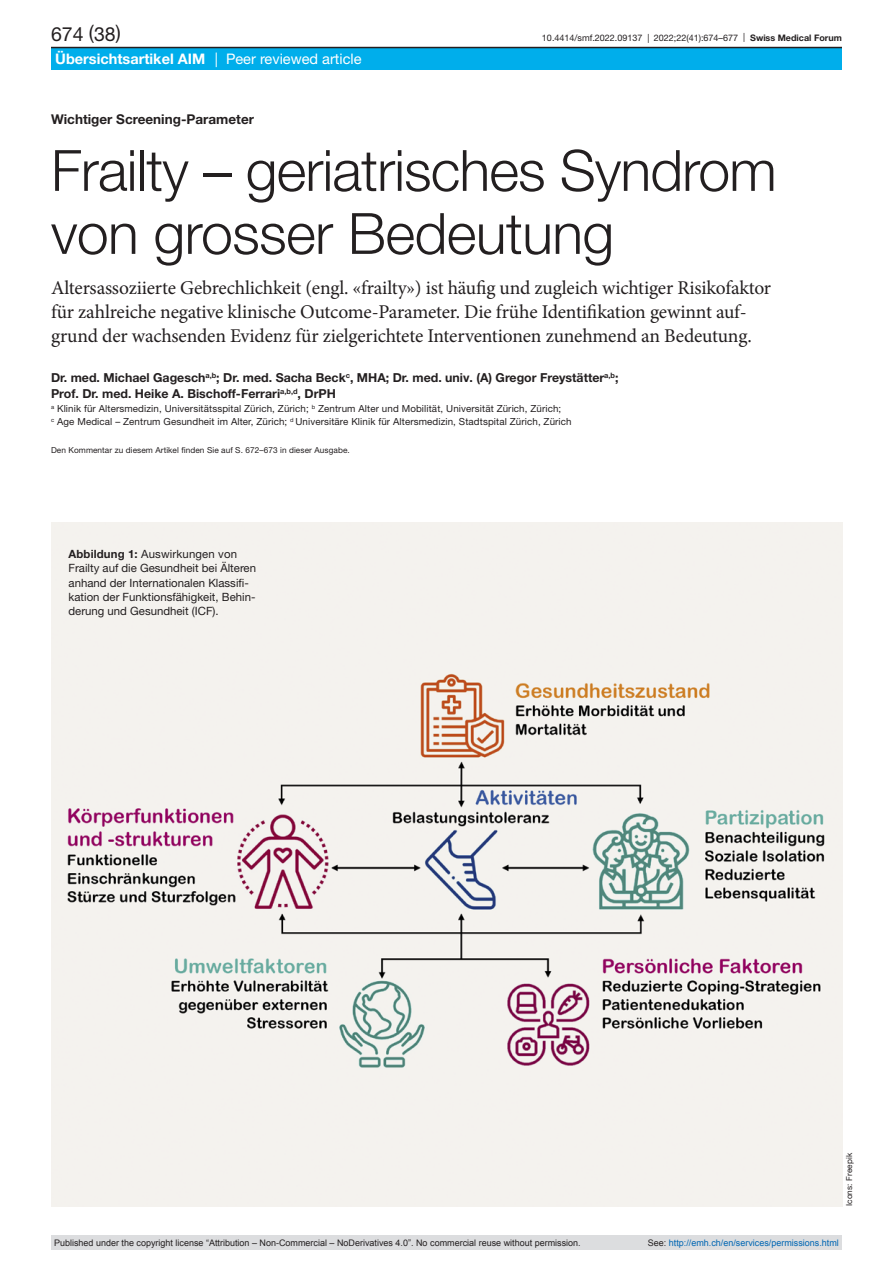
<style>
.page{position:relative;width:893px;height:1263px;background:#fff}
.page>*{position:absolute;margin:0;border:0;box-sizing:border-box;transform-origin:0 0}
.article-title-L38{font:300 57px/63px "Helvetica Neue LT Pro";letter-spacing:-.015em;color:#231f20}
.lead{font:19.5px/24px "Minion Pro";letter-spacing:-.01em;color:#231f20}
.pagina{font:19.5px "Helvetica Neue LT Pro";color:#231f20}
.rubrik-negativ{font:700 14.55px "Helvetica Neue LT Pro";color:#fff}
.rubrik-negativ-2{font:14.55px "Helvetica Neue LT Pro";color:#fff}
.pre-heading{font:700 13.5px "Helvetica Neue LT Pro";color:#231f20}
.authors{font:700 12.3px "Helvetica Neue LT Pro";color:#231f20}
.figure-caption{font:11.4px/14.2px "Helvetica Neue LT Pro";color:#231f20}
.affiliations{font:9.75px "Helvetica Neue LT Pro";letter-spacing:.01em;color:#231f20}
.t1{font:9px "Arial";color:#231f20}
.t2{font:9px "Helvetica Neue LT Pro";color:#231f20}
.t3{font:9px "Arial";color:#0066b3}
.footnote{font:8.25px "Helvetica Neue LT Pro";letter-spacing:.01em;color:#231f20}
.s1{font-weight:700}
.s2{color:#231f20}
</style>
<div class="page">
<img style="left:51px;top:522px;width:791px;height:684px">
<div style="left:51px;top:47px;width:791px;height:23px;background:#00aeeb"></div>
<hr style="left:51px;top:47px;width:791px;height:1px;background:#231f20">
<div style="left:51px;top:1235px;width:791px;height:15px;background:#dcdddf"></div>
<p class="pagina" style="left:51px;top:22px;width:71px">674 (38)</p>
<p class="t2" style="left:542px;top:32px;width:109px">10.4414/smf.2022.09137 |</p>
<p class="t2" style="left:654px;top:32px;width:190px">2022;22(41):674–677 | <span class="s1">Swiss Medical Forum</span></p>
<p class="rubrik-negativ-2" style="left:215px;top:49px;width:148px">| Peer reviewed article</p>
<p class="rubrik-negativ" style="left:55px;top:49px;width:152px">Übersichtsartikel AIM</p>
<p class="pre-heading" style="left:51px;top:111px;width:204px">Wichtiger Screening-Parameter</p>
<p class="article-title-L38" style="left:51px;top:138px;width:727px">Frailty – geriatrisches Syndrom von grosser Bedeutung</p>
<p class="lead" style="left:51px;top:276px;width:722px">Altersassoziierte Gebrechlichkeit (engl. «frailty») ist häufig und zugleich wichtiger Risikofaktor für zahlreiche negative klinische Outcome-Parameter. Die frühe Identifikation gewinnt auf&shy;grund der wachsenden Evidenz für zielgerichtete Interventionen zunehmend an Bedeutung.</p>
<p class="authors" style="left:51px;top:370px;width:569px">Dr. med. Michael Gagesch<sup>a,b</sup>; Dr. med. Sacha Beck<sup>c</sup>, MHA; Dr. med. univ. (A) Gregor Freystätter<sup>a,b</sup>;</p>
<p class="authors" style="left:51px;top:386px;width:286px">Prof. Dr. med. Heike A. Bischoff-Ferrari<sup>a,b,d</sup>, DrPH</p>
<p class="affiliations" style="left:51px;top:402px;width:512px"><sup>a</sup> Klinik für Altersmedizin, Universitätsspital Zürich, Zürich; <sup>b</sup> Zentrum Alter und Mobilität, Universität Zürich, Zürich;</p>
<p class="affiliations" style="left:51px;top:416px;width:522px"><sup>c</sup> Age Medical – Zentrum Gesundheit im Alter, Zürich; <sup>d</sup> Universitäre Klinik für Altersmedizin, Stadtspital Zürich, Zürich</p>
<p class="footnote" style="left:51px;top:445px;width:300px">Den Kommentar zu diesem Artikel finden Sie auf S. 672–673 in dieser Ausgabe.</p>
<p class="figure-caption" style="left:69px;top:547px;width:189px"><span class="s1">Abbildung 1:</span> Auswirkungen von Frailty auf die Gesundheit bei Älteren anhand der Internationalen Klassifi&shy;kation der Funktionsfähigkeit, Behin&shy;derung und Gesundheit (ICF).</p>
<p class="footnote" style="left:844px;top:1206px;width:55px;rotate:-90deg">Icons: Freepik</p>
<p class="t1" style="left:54px;top:1237px;width:528px">Published under the copyright license “Attribution – Non-Commercial – NoDerivatives 4.0”. No commercial reuse without permission.</p>
<p class="t3" style="left:648px;top:1237px;width:193px"><span class="s2">See:</span> http://emh.ch/en/services/permissions.html</p>
</div>
